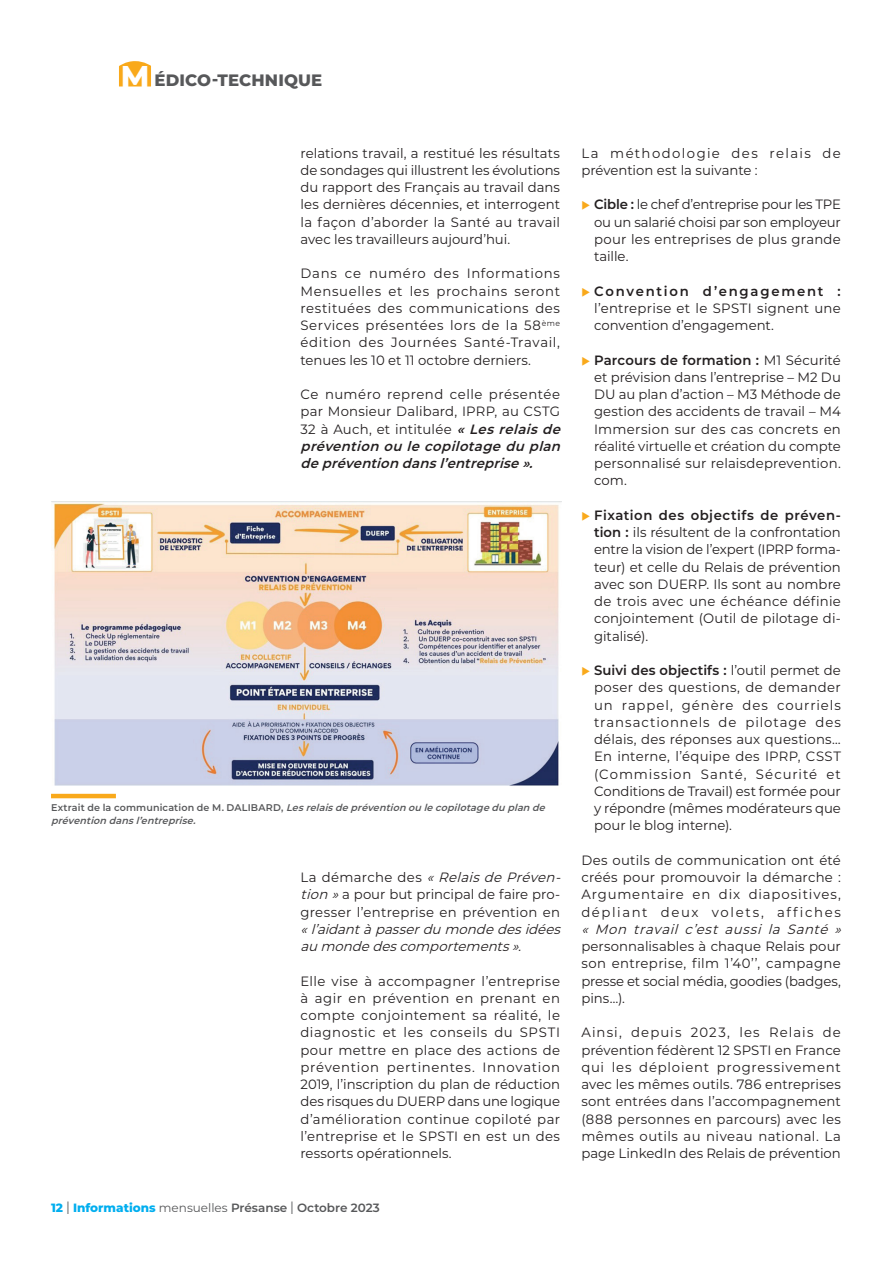
<style>
.page{position:relative;width:893px;height:1263px;background:#fff}
.page>*{position:absolute;margin:0;border:0;box-sizing:border-box;transform-origin:0 0}
.t1{font:800 16.5px "Montserrat";letter-spacing:.01em;color:#57585a}
.Article_Paragraphes{font:13.5px/17.2px "Montserrat";letter-spacing:.015em;color:#231f20;text-align:justify}
.Article_Paragraphes-2{font:italic 13.5px/17.2px "Montserrat";color:#231f20}
.Article_Paragraphes-3{font:13.5px/17.2px "Montserrat";letter-spacing:.09em;color:#231f20}
.t2{font:600 12px "Montserrat";color:#57585a}
.Légende_new{font:italic 600 9.75px/13.5px "Montserrat";color:#57585a}
.s1{font-size:30px;color:#fff}
.s2{font-weight:600;font-style:italic}
.s3{font-style:normal}
.s4{font-weight:800;color:#00aeef}
.s5{font-weight:400;font-size:16.8px}
.s6{font-weight:400}
.s7{color:#f9a91b}
.s8{font-weight:600}
.s9{font-style:italic}
</style>
<div class="page">
<svg style="left:119px;top:61px;width:32px;height:25px"></svg>
<img style="left:52px;top:502px;width:508px;height:284px">
<hr style="left:51px;top:794px;width:65px;height:4px;background:#f9a91b">
<p class="t1" style="left:121px;top:68px;width:203px"><span class="s1">M</span> ÉDICO-TECHNIQUE</p>
<p class="Article_Paragraphes" style="left:300px;top:144px;width:261px">relations travail, a restitué les résultats de sondages qui illustrent les évolutions du rapport des Français au travail dans les dernières décennies, et interrogent la façon d’aborder la Santé au travail avec les travailleurs aujourd’hui.</p>
<p class="Article_Paragraphes" style="left:300px;top:264px;width:261px">Dans ce numéro des Informations Mensuelles et les prochains seront restituées des communications des Services présentées lors de la 58<sup>ème </sup>édition des Journées Santé-Travail, tenues les 10 et 11 octobre derniers.</p>
<p class="Article_Paragraphes" style="left:300px;top:385px;width:266px;text-align:left">Ce numéro reprend celle présentée par Monsieur Dalibard, IPRP, au CSTG 32 à Auch, et intitulée <span class="s2">«Lesrelaisde prévention ou le copilotage du plan deprévention dansl’entreprise».</span></p>
<p class="Légende_new" style="left:51px;top:800px;width:499px"><span class="s3">E x t r a i t d e l a c o m m u n i c a t i o n d e M . D A L I B A R D ,</span> Lesrelaisdeprévention ou lecopilotagedu plan de prévention dansl’entreprise.</p>
<p class="Article_Paragraphes-2" style="left:300px;top:868px;width:266px"><span class="s3">L a d é m a rc h e d e s</span> «Relaisde Préven&shy;tion »<span class="s3">a pour but principal de faire pro&shy;gresser l’entreprise en prévention en </span>«l’aidantàpasserdu mondedesidées au mondedescomportements».</p>
<p class="Article_Paragraphes" style="left:300px;top:972px;width:261px">Elle vise à accompagner l’entreprise à agir en prévention en prenant en compte conjointement sa réalité, le diagnostic et les conseils du SPSTI pour mettre en place des actions de prévention pertinentes. Innovation 2019, l’inscription du plan de réduction des risques du DUERP dans une logique d’amélioration continue copiloté par l’entreprise et le SPSTI en est un des ressorts opérationnels.</p>
<p class="t2" style="left:51px;top:1199px;width:330px"><span class="s4">12</span> <span class="s5">l</span> <span class="s4">Informations</span> <span class="s6">mensuelles</span> Présanse <span class="s5">l</span> Octobre 2023</p>
<p class="Article_Paragraphes-3" style="left:581px;top:144px;width:261px">La méthodologie des relais de prévention est la suivante :</p>
<p class="Article_Paragraphes" style="left:594px;top:195px;width:248px;text-indent:-13px"><span class="s7">◆</span> <span class="s8">Cible :</span> le chef d’entreprise pour les TPE ou un salarié choisi par son employeur pour les entreprises de plus grande taille.</p>
<p class="Article_Paragraphes" style="left:594px;top:282px;width:248px;text-indent:-13px"><span class="s7">◆</span> <span class="s8">Convention d’engagement : </span>l’entreprise et le SPSTI signent une convention d’engagement.</p>
<p class="Article_Paragraphes" style="left:594px;top:351px;width:248px;text-indent:-13px"><span class="s7">◆</span> <span class="s8">Parcours de formation :</span> M1 Sécurité et prévision dans l’entreprise – M2 Du DU au plan d’action – M3 Méthode de gestion des accidents de travail – M4<br>Immersion sur des cas concrets en réalité virtuelle et création du compte personnalisé sur relaisdeprevention. com.</p>
<p class="Article_Paragraphes" style="left:594px;top:506px;width:248px;text-indent:-13px"><span class="s7">◆</span> <span class="s8">Fixation des objectifs de préven&shy;tion :</span> ils résultent de la confrontation entre la vision de l’expert (IPRP forma&shy;teur) et celle du Relais de prévention avec son DUERP. Ils sont au nombre de trois avec une échéance définie conjointement (Outil de pilotage di&shy;gitalisé).</p>
<p class="Article_Paragraphes" style="left:594px;top:661px;width:248px;text-indent:-13px"><span class="s7">◆</span> <span class="s8">Suivi des objectifs :</span> l’outil permet de poser des questions, de demander un rappel, génère des courriels transactionnels de pilotage des délais, des réponses aux questions… En interne, l’équipe des IPRP, CSST (Commission Santé, Sécurité et Conditions de Travail) est formée pour y répondre (mêmes modérateurs que pour le blog interne).</p>
<p class="Article_Paragraphes" style="left:581px;top:851px;width:266px;text-align:left">Des outils de communication ont été créés pour promouvoir la démarche :<br>Argumentaire en dix diapositives, dépliant deux volets, affiches <span class="s9">« Mon travail c’est aussi la Santé » </span>personnalisables à chaque Relais pour son entreprise, film 1’40’’, campagne presse et social média, goodies (badges, pins…).</p>
<p class="Article_Paragraphes" style="left:581px;top:1023px;width:261px">Ainsi, depuis 2023, les Relais de prévention fédèrent 12 SPSTI en France qui les déploient progressivement avec les mêmes outils. 786 entreprises sont entrées dans l’accompagnement (888 personnes en parcours) avec les mêmes outils au niveau national. La page LinkedIn des Relais de prévention</p>
</div>
